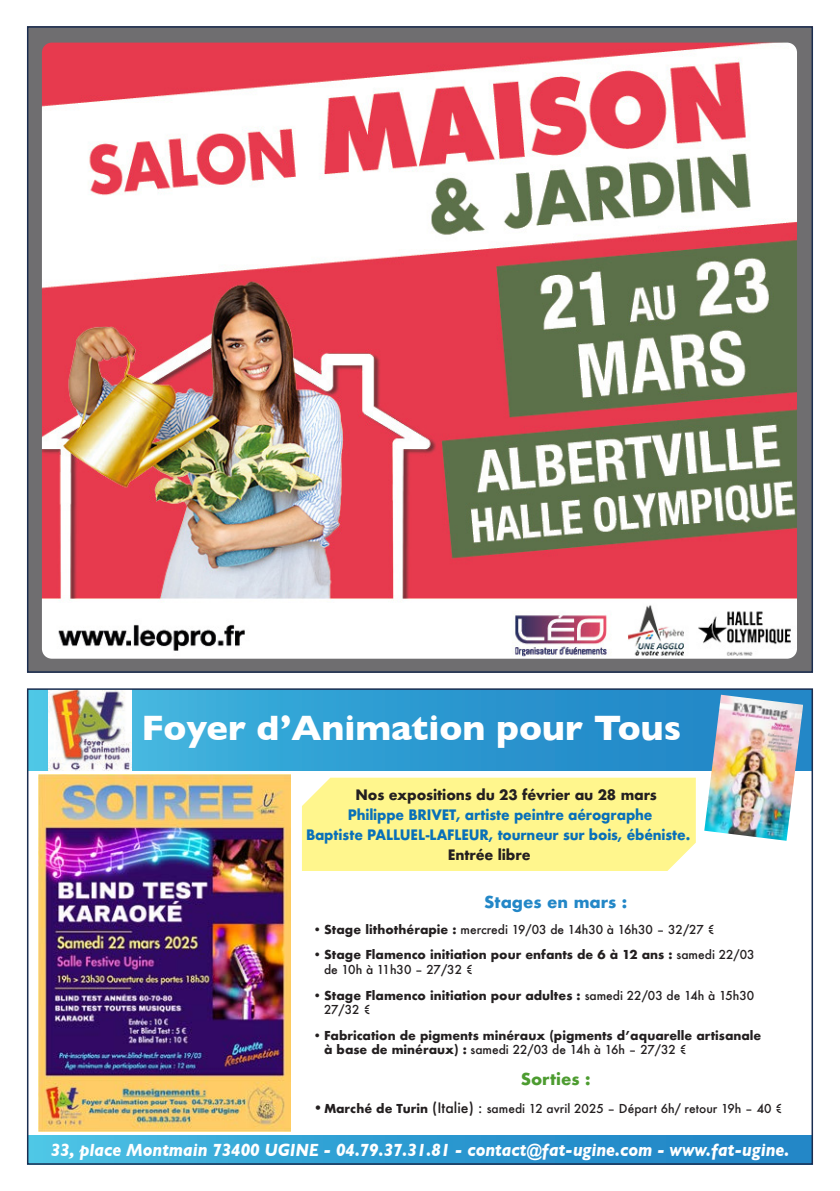
<style>
.page{position:relative;width:840px;height:1191px;background:#fff}
.page>*{position:absolute;margin:0;border:0;box-sizing:border-box;transform-origin:0 0}
.t1{font:700 36px "Gill Sans";color:#fff}
.t2{font:italic 700 18px "Gill Sans";color:#fff;scale:.9 1}
.t3{font:700 16px "Futura";color:#2387c7}
.t4{font:700 16px "Futura";color:#4d9c30}
.t5{font:700 14px "Futura";letter-spacing:-.01em;color:#0970b9;scale:.95 1}
.t6{font:700 14px "Futura";letter-spacing:-.01em;color:#231f20}
.t7{font:700 12px/14.4px "Futura";color:#231f20}
.t8{font:500 12px "Futura";color:#231f20}
.s1{font-weight:700}
.s2{font-weight:500}
.s3{font-weight:700;font-size:14px}
.s4{font-size:14px}
</style>
<div class="page">
<div style="left:28px;top:1135px;width:783px;height:29px;background:linear-gradient(to right,#48bee3,#1a7ec3)"></div>
<svg style="left:30px;top:691px;width:779px;height:79px;background:#309dd2"></svg>
<img style="left:48px;top:691px;width:83px;height:79px">
<div style="left:302px;top:777px;width:393px;height:94px;background:#fff68d"></div>
<img style="left:39px;top:775px;width:252px;height:356px">
<img style="left:704px;top:694px;width:98px;height:146px">
<div style="left:27px;top:688px;width:785px;height:476px;border:2px solid #1a2d50"></div>
<img style="left:29px;top:28px;width:781px;height:643px">
<p class="t1" style="left:141px;top:699px;width:541px">Foyer d’Animation pour Tous</p>
<p class="t6" style="left:355px;top:784px;width:303px">Nos expositions du 23 février au 28 mars</p>
<p class="t5" style="left:347px;top:804px;width:322px">Philippe BRIVET, artiste peintre aérographe</p>
<p class="t5" style="left:306px;top:824px;width:406px">Baptiste PALLUEL-LAFLEUR, tourneur sur bois, ébéniste.</p>
<p class="t6" style="left:447px;top:844px;width:84px">Entrée libre</p>
<p class="t3" style="left:483px;top:890px;width:145px">Stages en mars :</p>
<p class="t8" style="left:312px;top:921px;width:403px"><span class="s1">• Stage lithothérapie :</span> mercredi 19/03 de 14h30 à 16h30 – 32/27 €</p>
<p class="t7" style="left:324px;top:947px;width:432px;text-indent:-11px">• Stage Flamenco initiation pour enfants de 6 à 12 ans : <span class="s2">samedi 22/03 de 10h à 11h30 – 27/32 €</span></p>
<p class="t7" style="left:324px;top:988px;width:431px;text-indent:-11px">• Stage Flamenco initiation pour adultes : <span class="s2">samedi 22/03 de 14h à 15h30<br>27/32 €</span></p>
<p class="t7" style="left:324px;top:1028px;width:438px;text-indent:-11px">• Fabrication de pigments minéraux (pigments d’aquarelle artisanale à base de minéraux) : <span class="s2">samedi 22/03 de 14h à 16h – 27/32 €</span></p>
<p class="t4" style="left:520px;top:1067px;width:71px">Sorties :</p>
<p class="t8" style="left:312px;top:1100px;width:471px"><span class="s3">•</span> <span class="s1">Marché de Turin</span> <span class="s4">(Italie) :</span> samedi 12 avril 2025 – Départ 6h/ retour 19h – 40 €</p>
<p class="t2" style="left:51px;top:1139px;width:821px">33, place Montmain 73400 UGINE - 04.79.37.31.81 - contact@fat-ugine.com - www.fat-ugine.</p>
</div>
